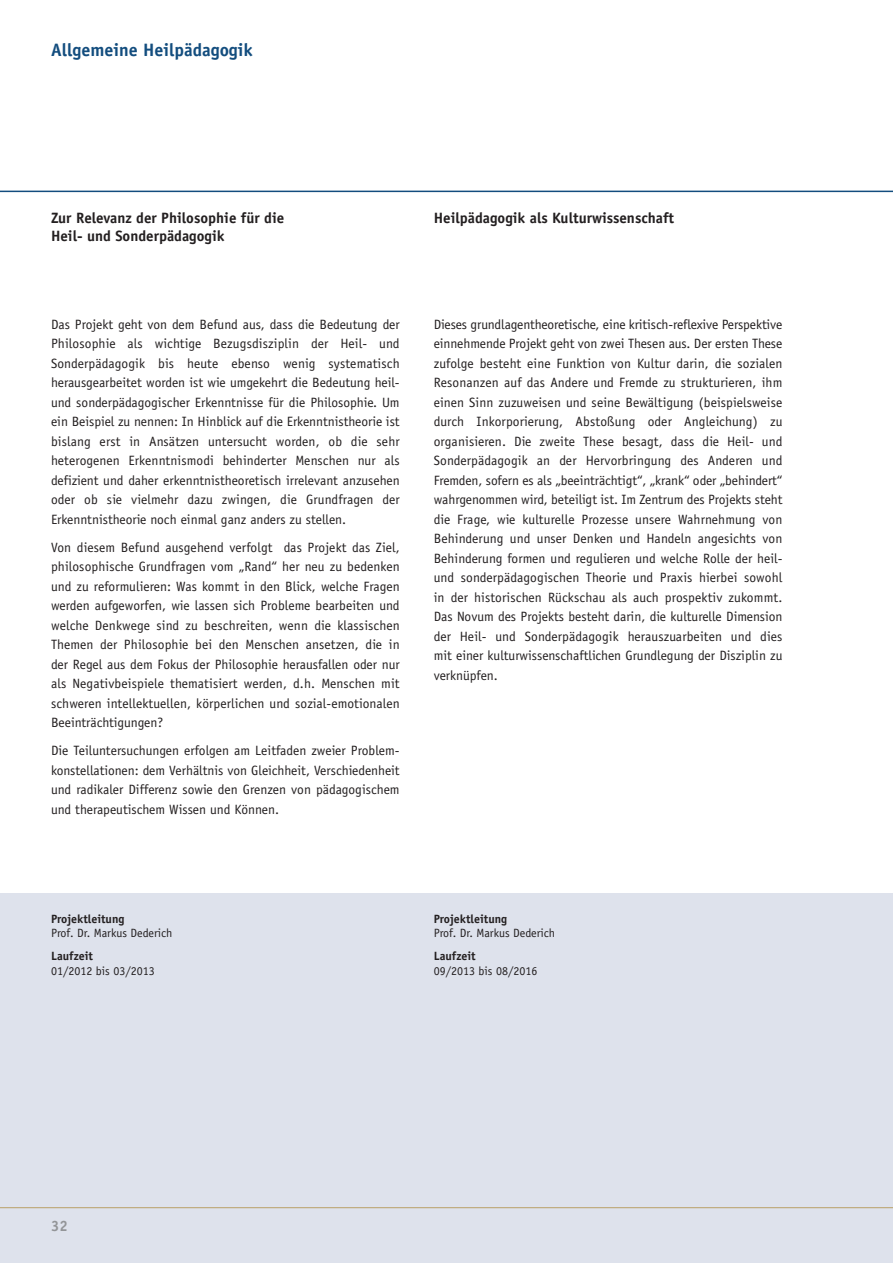
<style>
.page{position:relative;width:893px;height:1263px;background:#fff}
.page>*{position:absolute;margin:0;border:0;box-sizing:border-box;transform-origin:0 0}
.t1{font:700 18px "Officina Sans";color:#134d7e}
.t2{font:700 15px/18px "Officina Sans";color:#231f20}
.t3{font:700 15px "Officina Sans";color:#939598}
.t4{font:13.5px/19.5px "Officina Sans";color:#231f20;text-align:justify}
.t5{font:12px "Officina Sans";color:#231f20}
.t6{font:700 12px "Officina Sans";color:#231f20}
</style>
<div class="page">
<div style="left:0;top:893px;width:893px;height:370px;background:#dee2ec"></div>
<hr style="left:0;top:1207px;width:893px;height:1px;background:#b99f66">
<hr style="left:0;top:191px;width:893px;height:1px;background:#134d7e">
<h1 class="t1" style="left:51px;top:43px;width:203px">Allgemeine Heilpädagogik</h1>
<p class="t2" style="left:51px;top:211px;width:235px">Zur Relevanz der Philosophie für die<br>Heil- und Sonderpädagogik</p>
<p class="t4" style="left:51px;top:315px;width:350px">Das Projekt geht von dem Befund aus, dass die Bedeutung der Philosophie als wichtige Bezugsdisziplin der Heil- und Sonderpädagogik bis heute ebenso wenig systematisch herausgearbeitet worden ist wie umgekehrt die Bedeutung heil&shy;und sonderpädagogischer Erkenntnisse für die Philosophie. Um ein Beispiel zu nennen: In Hinblick auf die Erkenntnistheorie ist bislang erst in Ansätzen untersucht worden, ob die sehr heterogenen Erkenntnismodi behinderter Menschen nur als defizient und daher erkenntnistheoretisch irrelevant anzusehen oder ob sie vielmehr dazu zwingen, die Grundfragen der Erkenntnistheorie noch einmal ganz anders zu stellen.</p>
<p class="t4" style="left:51px;top:538px;width:350px">Von diesem Befund ausgehend verfolgt das Projekt das Ziel, philosophische Grundfragen vom „Rand“ her neu zu bedenken und zu reformulieren: Was kommt in den Blick, welche Fragen werden aufgeworfen, wie lassen sich Probleme bearbeiten und welche Denkwege sind zu beschreiten, wenn die klassischen Themen der Philosophie bei den Menschen ansetzen, die in der Regel aus dem Fokus der Philosophie herausfallen oder nur als Negativbeispiele thematisiert werden, d.h. Menschen mit schweren intellektuellen, körperlichen und sozial-emotionalen Beeinträchtigungen?</p>
<p class="t4" style="left:51px;top:742px;width:350px">Die Teiluntersuchungen erfolgen am Leitfaden zweier Problem&shy;konstellationen: dem Verhältnis von Gleichheit, Verschiedenheit und radikaler Differenz sowie den Grenzen von pädagogischem und therapeutischem Wissen und Können.</p>
<p class="t2" style="left:434px;top:211px;width:242px">Heilpädagogik als Kulturwissenschaft</p>
<p class="t4" style="left:434px;top:315px;width:350px">Dieses grundlagentheoretische, eine kritisch-reflexive Perspektive einnehmende Projekt geht von zwei Thesen aus. Der ersten These zufolge besteht eine Funktion von Kultur darin, die sozialen Resonanzen auf das Andere und Fremde zu strukturieren, ihm einen Sinn zuzuweisen und seine Bewältigung (beispielsweise durch Inkorporierung, Abstoßung oder Angleichung) zu organisieren. Die zweite These besagt, dass die Heil- und Sonderpädagogik an der Hervorbringung des Anderen und Fremden, sofern es als „beeinträchtigt“, „krank“ oder „behindert“ wahrgenommen wird, beteiligt ist. Im Zentrum des Projekts steht die Frage, wie kulturelle Prozesse unsere Wahrnehmung von Behinderung und unser Denken und Handeln angesichts von Behinderung formen und regulieren und welche Rolle der heil&shy;und sonderpädagogischen Theorie und Praxis hierbei sowohl in der historischen Rückschau als auch prospektiv zukommt.<br>Das Novum des Projekts besteht darin, die kulturelle Dimension der Heil- und Sonderpädagogik herauszuarbeiten und dies mit einer kulturwissenschaftlichen Grundlegung der Disziplin zu verknüpfen.</p>
<p class="t6" style="left:51px;top:914px;width:75px">Projektleitung</p>
<p class="t5" style="left:51px;top:929px;width:123px">Prof. Dr. Markus Dederich</p>
<p class="t6" style="left:51px;top:952px;width:43px">Laufzeit</p>
<p class="t5" style="left:51px;top:966px;width:105px">01/2012 bis 03/2013</p>
<p class="t6" style="left:434px;top:914px;width:75px">Projektleitung</p>
<p class="t5" style="left:434px;top:929px;width:123px">Prof. Dr. Markus Dederich</p>
<p class="t6" style="left:434px;top:952px;width:43px">Laufzeit</p>
<p class="t5" style="left:434px;top:966px;width:105px">09/2013 bis 08/2016</p>
<p class="t3" style="left:51px;top:1220px;width:18px">32</p>
</div>
